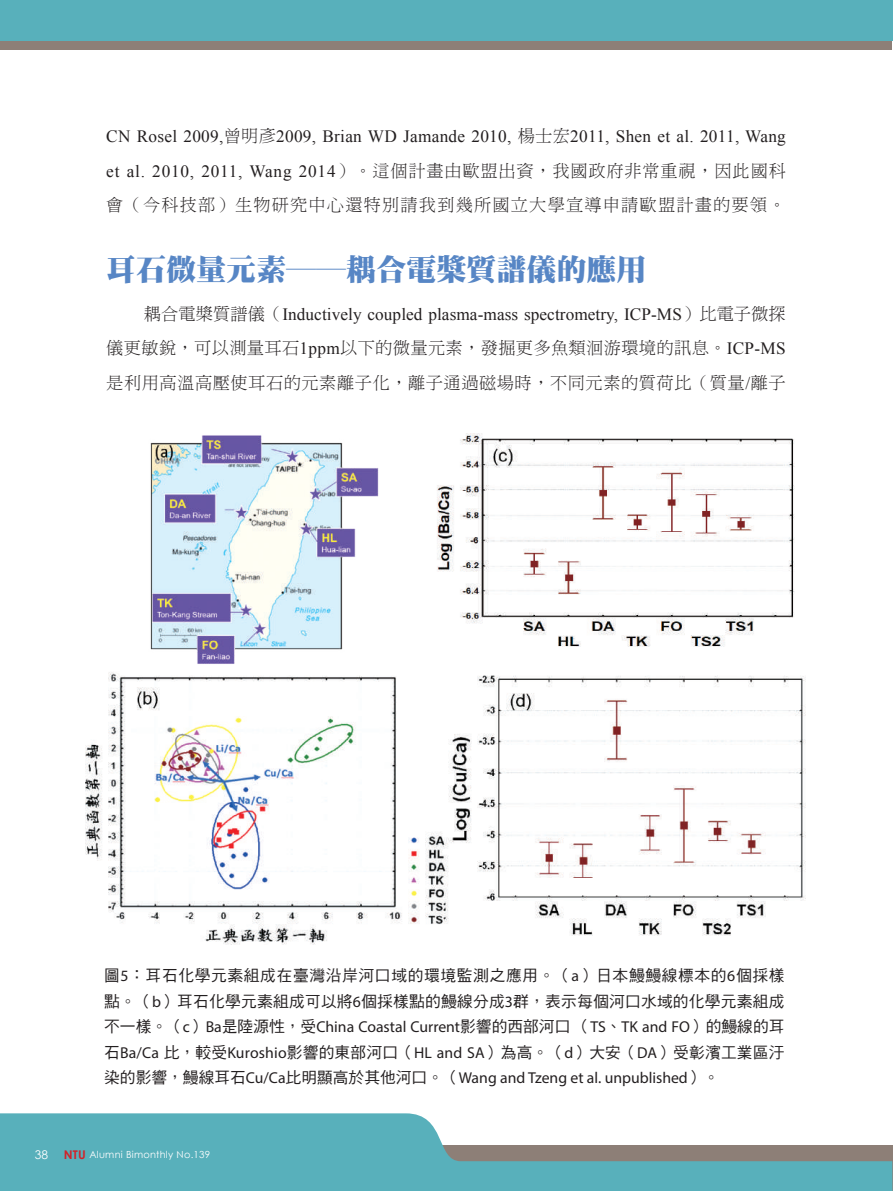
<style>
.page{position:relative;width:893px;height:1191px;background:#fff}
.page>*{position:absolute;margin:0;border:0;box-sizing:border-box;transform-origin:0 0}
.t1{font:30px "DF Ming Std W12";color:#5786c5}
.t2{font:17.25px "Times New Roman";letter-spacing:.005em;color:#231f20}
.t3{font:17.25px/34.5px "DF Ming Std W3";letter-spacing:.065em;color:#231f20}
.t4{font:17.25px/34.5px "DF Ming Std W3";letter-spacing:.03em;color:#231f20}
.t5{font:15.75px/25.5px "DF Hei Std W5";letter-spacing:.015em;color:#231f20}
.t6{font:15.75px "Myriad Pro";color:#231f20}
.t7{font:12px "Century Gothic";color:#fff}
.t8{font:9.75px "Century Gothic";letter-spacing:.025em;color:#fff}
.s1{font-family:"DF Ming Std W3"}
.s2{font-family:"Times New Roman"}
.s3{font-family:"Myriad Pro"}
.s4{font-family:"DF Hei Std W5"}
.s5{font-weight:700;font-size:12px;color:#d1232a}
</style>
<div class="page">
<div style="left:0;top:0;width:892px;height:50px;background:#8d7f77"></div>
<svg style="left:0;top:1113px;width:892px;height:78px;fill:#58b0bb"></svg>
<div style="left:0;top:0;width:893px;height:40px;background:#58b0bb"></div>
<img style="left:85px;top:434px;width:720px;height:510px">
<p class="t2" style="left:106px;top:125px;width:681px">CN Rosel 2009,<span class="s1">曾明彥</span>2009, Brian WD Jamande 2010, <span class="s1">楊士宏</span>2011, Shen et al. 2011, Wang</p>
<p class="t3" style="left:106px;top:153px;width:681px"><span class="s2">et al. 2010, 2011, Wang 2014</span>）。這個計畫由歐盟出資，我國政府非常重視，因此國科會（今科技部）生物研究中心還特別請我到幾所國立大學宣導申請歐盟計畫的要領。</p>
<h1 class="t1" style="left:106px;top:253px;width:541px">耳石微量元素──耦合電槳質譜儀的應用</h1>
<p class="t2" style="left:144px;top:302px;width:644px"><span class="s1">耦合電槳質譜儀（</span>Inductively coupled plasma-mass spectrometry, ICP-MS<span class="s1">）比電子微探</span></p>
<p class="t4" style="left:106px;top:330px;width:681px">儀更敏銳，可以測量耳石<span class="s2">1ppm</span>以下的微量元素，發掘更多魚類洄游環境的訊息。<span class="s2">ICP-MS</span>是利用高溫高壓使耳石的元素離子化，離子通過磁場時，不同元素的質荷比（質量<span class="s2">/</span>離子</p>
<p class="t5" style="left:104px;top:962px;width:682px">圖<span class="s3">5</span>：耳石化學元素組成在臺灣沿岸河口域的環境監測之應用。（<span class="s3">a</span>）日本鰻鰻線標本的<span class="s3">6</span>個採樣點。（<span class="s3">b</span>）耳石化學元素組成可以將<span class="s3">6</span>個採樣點的鰻線分成<span class="s3">3</span>群，表示每個河口水域的化學元素組成</p>
<p class="t6" style="left:104px;top:1017px;width:682px"><span class="s4">不一樣。（</span>c<span class="s4">）</span>Ba<span class="s4">是陸源性，受</span>China Coastal Current<span class="s4">影響的西部河口（</span>TS<span class="s4">、</span>TK and FO<span class="s4">）的鰻線的耳</span></p>
<p class="t5" style="left:104px;top:1039px;width:682px">石<span class="s3">Ba/Ca</span> 比，較受<span class="s3">Kuroshio</span>影響的東部河口（<span class="s3">HL and SA</span>）為高。（<span class="s3">d</span>）大安（<span class="s3">DA</span>）受彰濱工業區汙</p>
<p class="t6" style="left:104px;top:1068px;width:617px"><span class="s4">染的影響，鰻線耳石</span>Cu/Ca<span class="s4">比明顯高於其他河口。（</span>Wang and Tzeng et al. unpublished<span class="s4">）。</span></p>
<p class="t7" style="left:35px;top:1147px;width:15px">38</p>
<p class="t8" style="left:64px;top:1148px;width:148px"><span class="s5">NTU</span> Alumni Bimonthly No.139</p>
</div>
